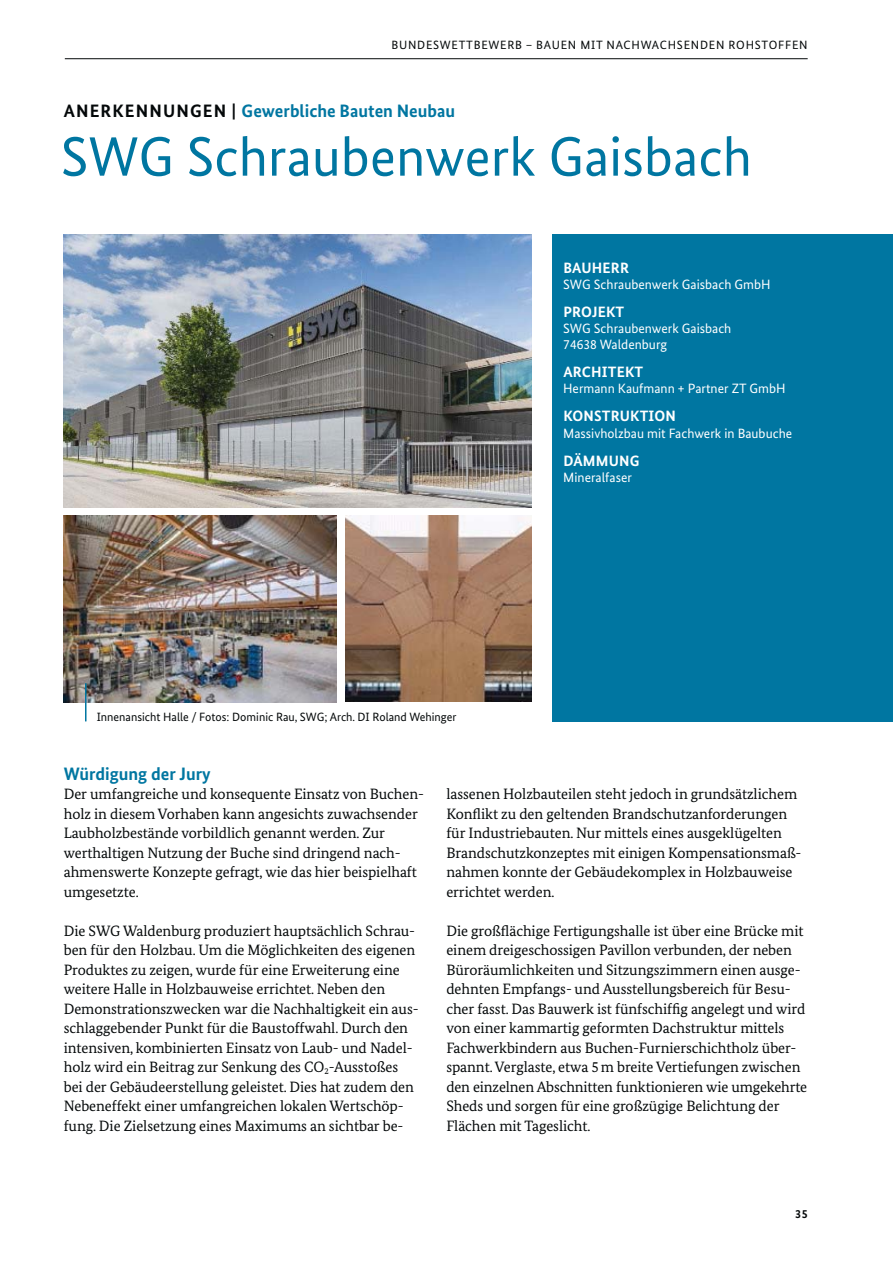
<style>
.page{position:relative;width:893px;height:1263px;background:#fff}
.page>*{position:absolute;margin:0;border:0;box-sizing:border-box;transform-origin:0 0}
.t1{font:55.5px "Bundes Sans";color:#0076a1}
.t2{font:700 18px "Bundes Sans";color:#0076a1}
.t3{font:15px/19.5px "Bundes Serif";letter-spacing:-.005em;color:#040809}
.t4{font:700 15px "Bundes Sans";letter-spacing:.01em;color:#fff}
.t5{font:13.5px/16.2px "Bundes Sans";color:#fff}
.t6{font:12px "Bundes Sans";color:#040809}
.t7{font:12px "Bundes Sans";letter-spacing:.06em;color:#040809}
.t8{font:700 12px "Bundes Sans";color:#040809}
.s1{color:#040809}
</style>
<div class="page">
<hr style="left:65px;top:58px;width:743px;height:1px;background:#040809">
<div style="left:553px;top:234px;width:340px;height:487px;background:#0076a1"></div>
<img style="left:64px;top:234px;width:467px;height:273px">
<img style="left:64px;top:515px;width:272px;height:187px">
<img style="left:346px;top:515px;width:185px;height:187px">
<hr style="left:85px;top:683px;width:2px;height:38px;background:#0076a1">
<p class="t7" style="left:391px;top:41px;width:418px">BUNDESWETTBEWERB – BAUEN MIT NACHWACHSENDEN ROHSTOFFEN</p>
<p class="t2" style="left:64px;top:104px;width:393px"><span class="s1">ANERKENNUNGEN |</span> Gewerbliche Bauten Neubau</p>
<h1 class="t1" style="left:61px;top:137px;width:693px">SWG Schraubenwerk Gaisbach</h1>
<p class="t6" style="left:97px;top:713px;width:361px">Innenansicht Halle / Fotos: Dominic Rau, SWG; Arch. DI Roland Wehinger</p>
<p class="t2" style="left:64px;top:766px;width:148px">Würdigung der Jury</p>
<p class="t4" style="left:563px;top:261px;width:67px">BAUHERR</p>
<p class="t5" style="left:563px;top:277px;width:209px">SWG Schraubenwerk Gaisbach GmbH</p>
<p class="t4" style="left:563px;top:305px;width:62px">PROJEKT</p>
<p class="t5" style="left:563px;top:321px;width:170px">SWG Schraubenwerk Gaisbach<br>74638 Waldenburg</p>
<p class="t4" style="left:563px;top:366px;width:81px">ARCHITEKT</p>
<p class="t5" style="left:563px;top:382px;width:224px">Hermann Kaufmann + Partner ZT GmbH</p>
<p class="t4" style="left:563px;top:410px;width:114px">KONSTRUKTION</p>
<p class="t5" style="left:563px;top:426px;width:230px">Massivholzbau mit Fachwerk in Baubuche</p>
<p class="t4" style="left:563px;top:454px;width:78px">DÄMMUNG</p>
<p class="t5" style="left:563px;top:470px;width:70px">Mineralfaser</p>
<p class="t3" style="left:64px;top:786px;width:362px">Der umfangreiche und konsequente Einsatz von Buchen&shy;holz in diesem Vorhaben kann angesichts zuwachsender Laubholzbestände vorbildlich genannt werden. Zur werthaltigen Nutzung der Buche sind dringend nach&shy;ahmenswerte Konzepte gefragt, wie das hier beispielhaft umgesetzte.</p>
<p class="t3" style="left:64px;top:922px;width:356px">Die SWG Waldenburg produziert hauptsächlich Schrau&shy;ben für den Holzbau. Um die Möglichkeiten des eigenen Produktes zu zeigen, wurde für eine Erweiterung eine weitere Halle in Holzbauweise errichtet. Neben den Demonstrationszwecken war die Nachhaltigkeit ein aus&shy;schlaggebender Punkt für die Baustoffwahl. Durch den intensiven, kombinierten Einsatz von Laub- und Nadel&shy;holz wird ein Beitrag zur Senkung des CO<sub>2</sub>-Ausstoßes bei der Gebäudeerstellung geleistet. Dies hat zudem den Nebeneffekt einer umfangreichen lokalen Wertschöp&shy;fung. Die Zielsetzung eines Maximums an sichtbar be-</p>
<p class="t3" style="left:446px;top:786px;width:357px">lassenen Holzbauteilen steht jedoch in grundsätzlichem Konflikt zu den geltenden Brandschutzanforderungen für Industriebauten. Nur mittels eines ausgeklügelten Brandschutzkonzeptes mit einigen Kompensationsmaß&shy;nahmen konnte der Gebäudekomplex in Holzbauweise errichtet werden.</p>
<p class="t3" style="left:446px;top:922px;width:362px">Die großflächige Fertigungshalle ist über eine Brücke mit einem dreigeschossigen Pavillon verbunden, der neben Büroräumlichkeiten und Sitzungszimmern einen ausge&shy;dehnten Empfangs- und Ausstellungsbereich für Besu&shy;cher fasst. Das Bauwerk ist fünfschiffig angelegt und wird von einer kammartig geformten Dachstruktur mittels Fachwerkbindern aus Buchen-Furnierschichtholz über&shy;spannt. Verglaste, etwa 5 m breite Vertiefungen zwischen den einzelnen Abschnitten funktionieren wie umgekehrte Sheds und sorgen für eine großzügige Belichtung der Flächen mit Tageslicht.</p>
<p class="t8" style="left:795px;top:1209px;width:14px">35</p>
</div>
